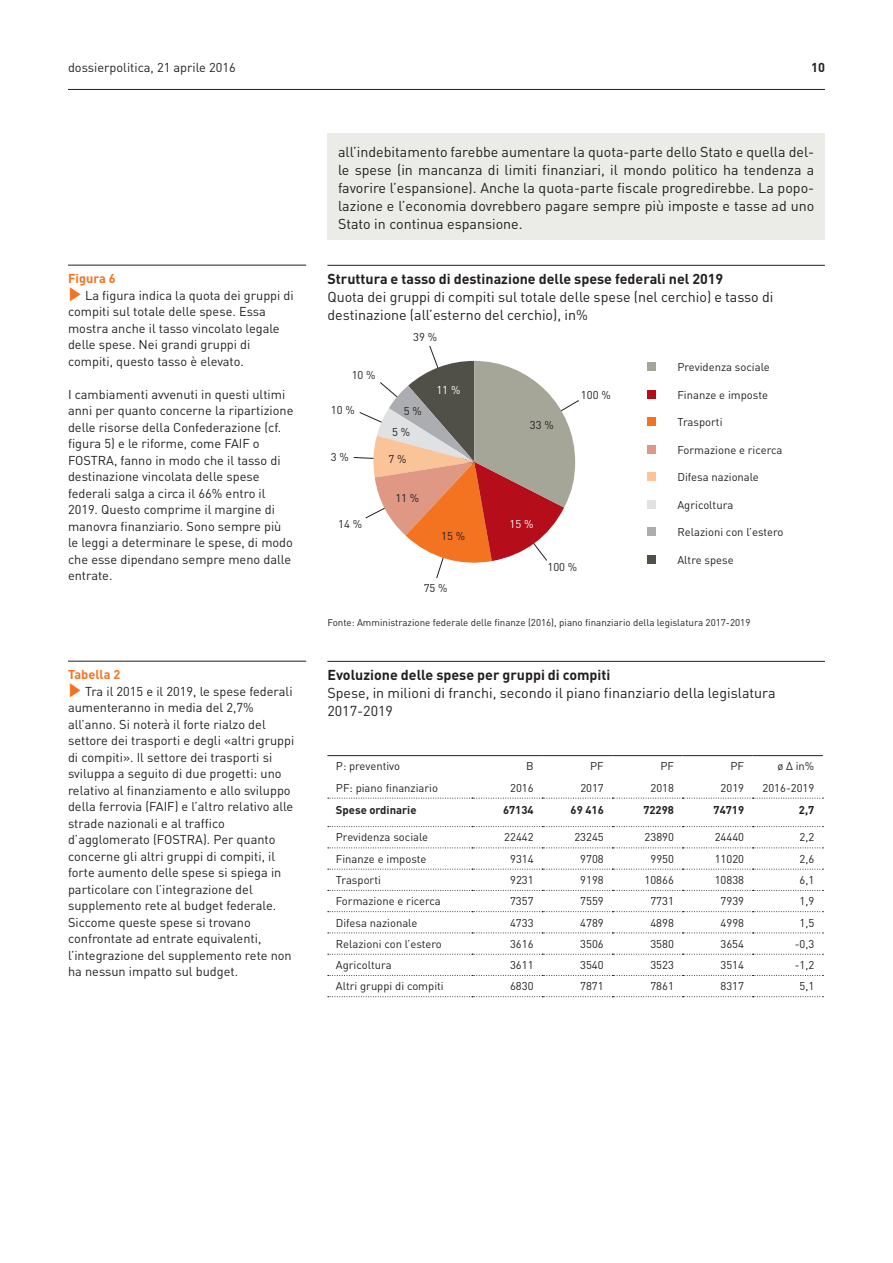
<style>
.page{position:relative;width:893px;height:1263px;background:#fff}
.page>*{position:absolute;margin:0;border:0;box-sizing:border-box;transform-origin:0 0}
.t1{font:14.25px/18px "DIN";color:#231f20}
.t2{font:700 14.25px "DIN";color:#231f20}
.t3{font:12.75px/16.5px "DIN";color:#231f20}
.t4{font:700 12.75px "DIN";color:#f47321}
.t5{font:700 12.75px "DIN";color:#231f20}
.t6{font:11.25px/21.3px "DIN";color:#231f20}
.t7{font:700 11.25px "DIN";color:#231f20}
.t8{font:11.25px "DIN";color:#fff}
.t9{font:9.75px "DIN";color:#231f20}
.s1{color:#f47321}
</style>
<div class="page">
<hr style="left:68px;top:89px;width:757px;height:1px;background:#231f20">
<hr style="left:327px;top:265px;width:498px;height:1px;background:#231f20">
<hr style="left:327px;top:661px;width:498px;height:1px;background:#231f20">
<div style="left:647px;top:362px;width:9px;height:9px;background:#a6a698"></div>
<div style="left:647px;top:390px;width:9px;height:8px;background:#b50e1a"></div>
<div style="left:647px;top:417px;width:9px;height:9px;background:#f47321"></div>
<div style="left:647px;top:445px;width:9px;height:8px;background:#de9883"></div>
<div style="left:647px;top:472px;width:9px;height:9px;background:#fbc398"></div>
<div style="left:647px;top:500px;width:9px;height:8px;background:#e0e1e3"></div>
<div style="left:647px;top:527px;width:9px;height:9px;background:#acadb1"></div>
<div style="left:647px;top:555px;width:9px;height:8px;background:#505049"></div>
<svg style="left:353px;top:346px;width:226px;height:232px"></svg>
<hr style="left:68px;top:265px;width:238px;height:1px;background:#231f20">
<svg style="left:328px;top:798px;width:495px;height:1px"></svg>
<svg style="left:328px;top:826px;width:495px;height:1px"></svg>
<svg style="left:328px;top:847px;width:495px;height:1px"></svg>
<svg style="left:328px;top:869px;width:495px;height:1px"></svg>
<svg style="left:328px;top:890px;width:495px;height:1px"></svg>
<svg style="left:328px;top:911px;width:495px;height:1px"></svg>
<svg style="left:328px;top:932px;width:495px;height:1px"></svg>
<svg style="left:328px;top:954px;width:495px;height:1px"></svg>
<svg style="left:328px;top:975px;width:495px;height:1px"></svg>
<svg style="left:328px;top:996px;width:495px;height:1px"></svg>
<hr style="left:327px;top:755px;width:145px;height:1px;background:#231f20">
<hr style="left:472px;top:755px;width:70px;height:1px;background:#231f20">
<hr style="left:542px;top:755px;width:70px;height:1px;background:#231f20">
<hr style="left:612px;top:755px;width:70px;height:1px;background:#231f20">
<hr style="left:682px;top:755px;width:71px;height:1px;background:#231f20">
<hr style="left:753px;top:755px;width:70px;height:1px;background:#231f20">
<hr style="left:68px;top:661px;width:238px;height:1px;background:#231f20">
<div style="left:327px;top:134px;width:498px;height:106px;background:#ebebe8"></div>
<p class="t3" style="left:68px;top:58px;width:169px">dossierpolitica, 21 aprile 2016</p>
<p class="t5" style="left:811px;top:59px;width:15px">10</p>
<p class="t4" style="left:68px;top:270px;width:49px">Figura 6</p>
<p class="t3" style="left:68px;top:287px;width:227px"><span class="s1">✓</span> La figura indica la quota dei gruppi di compiti sul totale delle spese. Essa mostra anche il tasso vincolato legale delle spese. Nei grandi gruppi di compiti, questo tasso è elevato.</p>
<p class="t3" style="left:68px;top:386px;width:227px">I cambiamenti avvenuti in questi ultimi anni per quanto concerne la ripartizione delle risorse della Confederazione (cf. figura 5) e le riforme, come FAIF o FOSTRA, fanno in modo che il tasso di destinazione vincolata delle spese federali salga a circa il 66% entro il 2019. Questo comprime il margine di manovra finanziario. Sono sempre più le leggi a determinare le spese, di modo che esse dipendano sempre meno dalle entrate.</p>
<p class="t4" style="left:68px;top:666px;width:54px">Tabella 2</p>
<p class="t3" style="left:68px;top:683px;width:228px"><span class="s1">✓</span> Tra il 2015 e il 2019, le spese federali aumenteranno in media del 2,7% all’anno. Si noterà il forte rialzo del settore dei trasporti e degli «altri gruppi di compiti». Il settore dei trasporti si sviluppa a seguito di due progetti: uno relativo al finanziamento e allo sviluppo della ferrovia (FAIF) e l’altro relativo alle strade nazionali e al traffico d’agglomerato (FOSTRA). Per quanto concerne gli altri gruppi di compiti, il forte aumento delle spese si spiega in particolare con l’integrazione del supplemento rete al budget federale.<br>Siccome queste spese si trovano confrontate ad entrate equivalenti, l’integrazione del supplemento rete non ha nessun impatto sul budget.</p>
<p class="t1" style="left:338px;top:143px;width:478px;text-align:justify">all’indebitamento farebbe aumentare la quota-parte dello Stato e quella del&shy;le spese (in mancanza di limiti finanziari, il mondo politico ha tendenza a favorire l’espansione). Anche la quota-parte fiscale progredirebbe. La popo&shy;lazione e l’economia dovrebbero pagare sempre più imposte e tasse ad uno Stato in continua espansione.</p>
<p class="t2" style="left:327px;top:269px;width:397px">Struttura e tasso di destinazione delle spese federali nel 2019</p>
<p class="t1" style="left:327px;top:287px;width:447px">Quota dei gruppi di compiti sul totale delle spese (nel cerchio) e tasso di destinazione (all’esterno del cerchio), in%</p>
<p class="t6" style="left:413px;top:326px;width:25px">39 %</p>
<p class="t6" style="left:352px;top:364px;width:25px">10 %</p>
<p class="t8" style="left:436px;top:382px;width:25px">11 %</p>
<p class="t6" style="left:581px;top:384px;width:31px">100 %</p>
<p class="t6" style="left:331px;top:399px;width:25px">10 %</p>
<p class="t6" style="left:392px;top:399px;width:31px;text-indent:12px">5 %<br>5 %</p>
<p class="t6" style="left:530px;top:414px;width:25px">33 %</p>
<p class="t6" style="left:331px;top:446px;width:20px">3 %</p>
<p class="t6" style="left:388px;top:448px;width:20px">7 %</p>
<p class="t6" style="left:395px;top:486px;width:25px">11 %</p>
<p class="t6" style="left:338px;top:512px;width:25px">14 %</p>
<p class="t8" style="left:509px;top:516px;width:25px">15 %</p>
<p class="t6" style="left:441px;top:525px;width:25px">15 %</p>
<p class="t6" style="left:547px;top:556px;width:31px">100 %</p>
<p class="t6" style="left:677px;top:356px;width:94px">Previdenza sociale</p>
<p class="t6" style="left:677px;top:384px;width:92px">Finanze e imposte</p>
<p class="t6" style="left:677px;top:411px;width:47px">Trasporti</p>
<p class="t6" style="left:677px;top:439px;width:106px">Formazione e ricerca</p>
<p class="t6" style="left:677px;top:466px;width:83px">Difesa nazionale</p>
<p class="t6" style="left:677px;top:494px;width:57px">Agricoltura</p>
<p class="t6" style="left:677px;top:521px;width:107px">Relazioni con l’estero</p>
<p class="t6" style="left:677px;top:549px;width:58px">Altre spese</p>
<p class="t6" style="left:424px;top:577px;width:25px">75 %</p>
<p class="t9" style="left:327px;top:616px;width:425px">Fonte: Amministrazione federale delle finanze (2016), piano finanziario della legislatura 2017-2019</p>
<p class="t2" style="left:327px;top:665px;width:284px">Evoluzione delle spese per gruppi di compiti</p>
<p class="t1" style="left:327px;top:683px;width:450px">Spese, in milioni di franchi, secondo il piano finanziario della legislatura<br>2017-2019</p>
<p class="t6" style="left:336px;top:755px;width:66px">P: preventivo</p>
<p class="t6" style="left:526px;top:755px;width:9px">B</p>
<p class="t6" style="left:590px;top:755px;width:15px">PF</p>
<p class="t6" style="left:660px;top:755px;width:15px">PF</p>
<p class="t6" style="left:730px;top:755px;width:15px">PF</p>
<p class="t6" style="left:777px;top:755px;width:38px">ø ∆ in%</p>
<p class="t6" style="left:336px;top:777px;width:104px">PF: piano finanziario</p>
<p class="t6" style="left:510px;top:777px;width:25px">2016</p>
<p class="t6" style="left:580px;top:777px;width:25px">2017</p>
<p class="t6" style="left:650px;top:777px;width:25px">2018</p>
<p class="t6" style="left:721px;top:777px;width:25px">2019</p>
<p class="t6" style="left:762px;top:777px;width:53px">2016-2019</p>
<p class="t7" style="left:336px;top:802px;width:82px">Spese ordinarie</p>
<p class="t7" style="left:503px;top:802px;width:32px">67134</p>
<p class="t7" style="left:571px;top:802px;width:35px">69 416</p>
<p class="t7" style="left:643px;top:802px;width:32px">72298</p>
<p class="t7" style="left:714px;top:802px;width:32px">74719</p>
<p class="t7" style="left:799px;top:802px;width:17px">2,7</p>
<p class="t6" style="left:336px;top:826px;width:94px">Previdenza sociale</p>
<p class="t6" style="left:504px;top:826px;width:31px">22442</p>
<p class="t6" style="left:574px;top:826px;width:31px">23245</p>
<p class="t6" style="left:645px;top:826px;width:31px">23890</p>
<p class="t6" style="left:715px;top:826px;width:31px">24440</p>
<p class="t6" style="left:799px;top:826px;width:16px">2,2</p>
<p class="t6" style="left:336px;top:848px;width:92px">Finanze e imposte</p>
<p class="t6" style="left:510px;top:848px;width:25px">9314</p>
<p class="t6" style="left:580px;top:848px;width:25px">9708</p>
<p class="t6" style="left:650px;top:848px;width:25px">9950</p>
<p class="t6" style="left:715px;top:848px;width:31px">11020</p>
<p class="t6" style="left:799px;top:848px;width:16px">2,6</p>
<p class="t6" style="left:336px;top:869px;width:47px">Trasporti</p>
<p class="t6" style="left:510px;top:869px;width:25px">9231</p>
<p class="t6" style="left:580px;top:869px;width:25px">9198</p>
<p class="t6" style="left:645px;top:869px;width:31px">10866</p>
<p class="t6" style="left:715px;top:869px;width:31px">10838</p>
<p class="t6" style="left:799px;top:869px;width:16px">6,1</p>
<p class="t6" style="left:336px;top:890px;width:106px">Formazione e ricerca</p>
<p class="t6" style="left:510px;top:890px;width:25px">7357</p>
<p class="t6" style="left:580px;top:890px;width:25px">7559</p>
<p class="t6" style="left:650px;top:890px;width:25px">7731</p>
<p class="t6" style="left:721px;top:890px;width:25px">7939</p>
<p class="t6" style="left:799px;top:890px;width:16px">1,9</p>
<p class="t6" style="left:336px;top:911px;width:83px">Difesa nazionale</p>
<p class="t6" style="left:510px;top:911px;width:25px">4733</p>
<p class="t6" style="left:580px;top:911px;width:25px">4789</p>
<p class="t6" style="left:650px;top:911px;width:25px">4898</p>
<p class="t6" style="left:721px;top:911px;width:25px">4998</p>
<p class="t6" style="left:799px;top:911px;width:16px">1,5</p>
<p class="t6" style="left:336px;top:933px;width:107px">Relazioni con l’estero</p>
<p class="t6" style="left:510px;top:933px;width:25px">3616</p>
<p class="t6" style="left:580px;top:933px;width:25px">3506</p>
<p class="t6" style="left:650px;top:933px;width:25px">3580</p>
<p class="t6" style="left:721px;top:933px;width:25px">3654</p>
<p class="t6" style="left:795px;top:933px;width:21px">-0,3</p>
<p class="t6" style="left:336px;top:954px;width:57px">Agricoltura</p>
<p class="t6" style="left:510px;top:954px;width:25px">3611</p>
<p class="t6" style="left:580px;top:954px;width:25px">3540</p>
<p class="t6" style="left:650px;top:954px;width:25px">3523</p>
<p class="t6" style="left:720px;top:954px;width:25px">3514</p>
<p class="t6" style="left:795px;top:954px;width:21px">-1,2</p>
<p class="t6" style="left:336px;top:975px;width:109px">Altri gruppi di compiti</p>
<p class="t6" style="left:510px;top:975px;width:25px">6830</p>
<p class="t6" style="left:580px;top:975px;width:25px">7871</p>
<p class="t6" style="left:650px;top:975px;width:25px">7861</p>
<p class="t6" style="left:720px;top:975px;width:25px">8317</p>
<p class="t6" style="left:799px;top:975px;width:16px">5,1</p>
</div>
